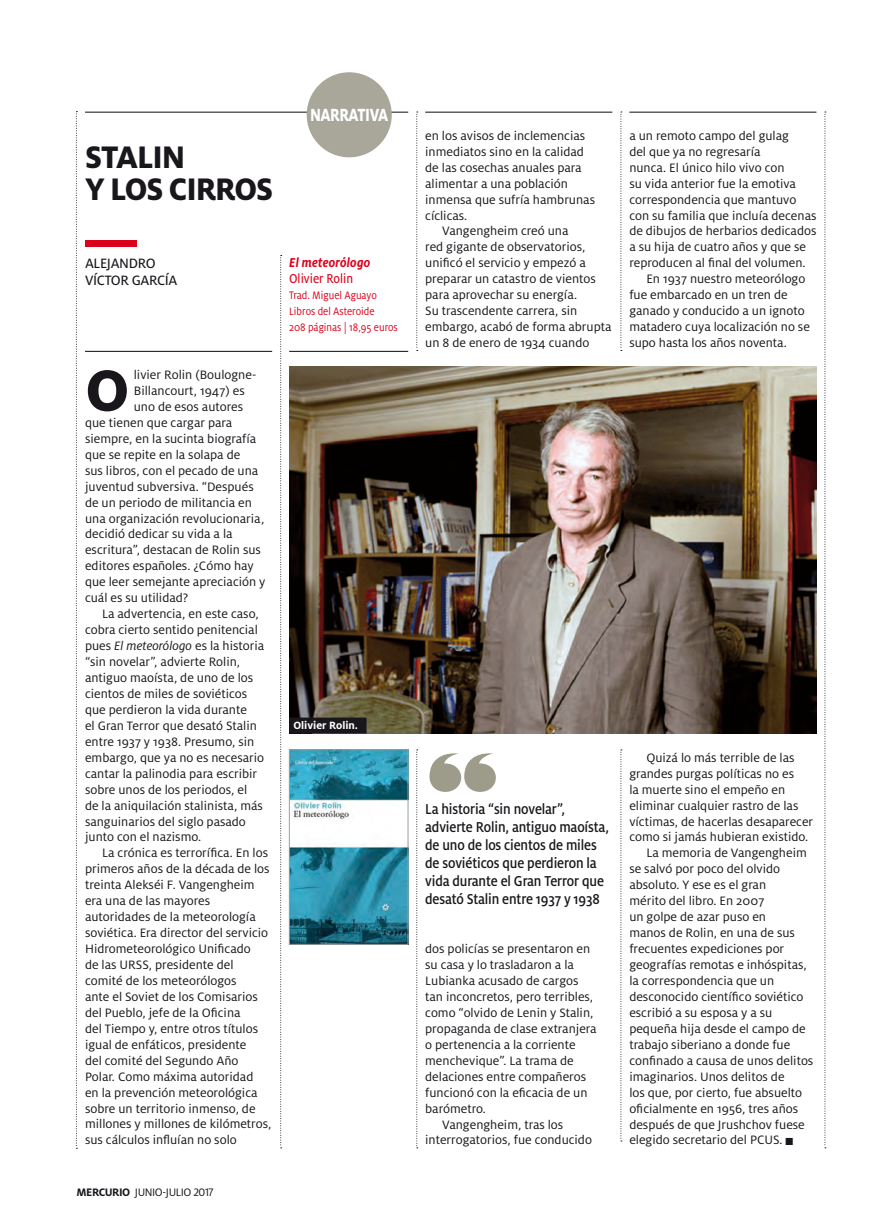
<style>
.page{position:relative;width:893px;height:1228px;background:#fff}
.page>*{position:absolute;margin:0;border:0;box-sizing:border-box;transform-origin:0 0}
.Comillas_destacado{font:700 72px "ABC Display";color:#9d9c8b}
.Texto_Milo_OTcapitul{font:800 64.65px "Milo OT";color:#1a171c}
.Título_Lecturas{font:800 34.5px/31.5px "Milo OT";letter-spacing:-.03em;color:#1a171c}
.t1{font:800 19.5px "Milo OT";letter-spacing:-.03em;color:#fff;scale:.8 1}
.Destacado_Lecturas{font:500 15.9px/18px "Milo OT";letter-spacing:-.01em;color:#1a171c;scale:.9 1}
.Firma_autor_10_pt_Le{font:15px/16.5px "Milo OT Text";letter-spacing:-.025em;color:#1a171c}
.Ficha_críticas{font:italic 700 14.25px "Milo OT";letter-spacing:.015em;color:#db001b;scale:.9 1}
.Ficha_críticas-2{font:14.25px "Milo OT Text";color:#db001b;scale:.9 1}
.Texto_Milo_OT_sangrí{font:13.5px/15.9px "Milo OT";color:#1a171c}
.Texto_Milo_OTcapitul-2{font:13.5px "Milo OT";color:#1a171c}
.Ficha_críticas-3{font:12px "Milo OT";color:#db001b;scale:.9 1}
.t2{font:12px "Milo OT";letter-spacing:-.035em;color:#1a171c}
.Pie_de_foto_negativo{font:700 11.7px "Milo OT";color:#fff}
.s1{font-style:italic}
.s2{font-weight:700}
</style>
<div class="page">
<svg style="left:416px;top:112px;width:2px;height:239px"></svg>
<svg style="left:416px;top:749px;width:2px;height:399px"></svg>
<svg style="left:620px;top:112px;width:2px;height:239px"></svg>
<svg style="left:620px;top:749px;width:2px;height:392px"></svg>
<svg style="left:825px;top:112px;width:1px;height:1036px"></svg>
<svg style="left:76px;top:111px;width:1px;height:1038px"></svg>
<svg style="left:280px;top:255px;width:2px;height:893px"></svg>
<div style="left:85px;top:240px;width:51px;height:7px;background:#db001b"></div>
<img style="left:291px;top:751px;width:115px;height:191px">
<div style="left:289px;top:749px;width:119px;height:195px;border:1px solid #9d9ea0"></div>
<img style="left:289px;top:367px;width:527px;height:366px">
<div style="left:289px;top:717px;width:78px;height:16px;background:#1a171c"></div>
<hr style="left:85px;top:351px;width:187px;height:1px;background:#1a171c">
<hr style="left:289px;top:351px;width:119px;height:1px;background:#1a171c">
<hr style="left:85px;top:112px;width:323px;height:1px;background:#1a171c">
<hr style="left:629px;top:112px;width:187px;height:1px;background:#1a171c">
<hr style="left:425px;top:112px;width:187px;height:1px;background:#1a171c">
<div style="left:307px;top:72px;width:85px;height:85px;background:#a8a79a;border-radius:50%"></div>
<p class="Título_Lecturas" style="left:85px;top:141px;width:189px">STALIN<br>Y LOS CIRROS</p>
<p class="t1" style="left:310px;top:104px;width:99px">NARRATIVA</p>
<p class="Firma_autor_10_pt_Le" style="left:85px;top:256px;width:94px">ALEJANDRO<br>VÍCTOR GARCÍA</p>
<p class="Ficha_críticas" style="left:289px;top:255px;width:92px">El meteorólogo</p>
<p class="Ficha_críticas-2" style="left:289px;top:271px;width:73px">Olivier Rolin</p>
<p class="Ficha_críticas-3" style="left:289px;top:289px;width:99px">Trad. Miguel Aguayo</p>
<p class="Ficha_críticas-3" style="left:289px;top:305px;width:96px">Libros del Asteroide</p>
<p class="Ficha_críticas-3" style="left:289px;top:321px;width:122px">208 páginas | 18,95 euros</p>
<p class="Texto_Milo_OTcapitul" style="left:85px;top:354px;width:45px">O</p>
<p class="Texto_Milo_OTcapitul-2" style="left:134px;top:367px;width:124px">livier Rolin (Boulogne-</p>
<p class="Texto_Milo_OTcapitul-2" style="left:134px;top:383px;width:112px">Billancourt, 1947) es</p>
<p class="Texto_Milo_OTcapitul-2" style="left:134px;top:399px;width:111px">uno de esos autores</p>
<p class="Texto_Milo_OTcapitul-2" style="left:85px;top:415px;width:149px">que tienen que cargar para</p>
<p class="Texto_Milo_OTcapitul-2" style="left:85px;top:431px;width:173px">siempre, en la sucinta biografía</p>
<p class="Texto_Milo_OTcapitul-2" style="left:85px;top:447px;width:157px">que se repite en la solapa de</p>
<p class="Texto_Milo_OTcapitul-2" style="left:85px;top:463px;width:175px">sus libros, con el pecado de una</p>
<p class="Texto_Milo_OTcapitul-2" style="left:85px;top:479px;width:170px">juventud subversiva. “Después</p>
<p class="Texto_Milo_OTcapitul-2" style="left:85px;top:495px;width:168px">de un periodo de militancia en</p>
<p class="Texto_Milo_OTcapitul-2" style="left:85px;top:511px;width:181px">una organización revolucionaria,</p>
<p class="Texto_Milo_OTcapitul-2" style="left:85px;top:527px;width:149px">decidió dedicar su vida a la</p>
<p class="Texto_Milo_OTcapitul-2" style="left:85px;top:543px;width:177px">escritura”, destacan de Rolin sus</p>
<p class="Texto_Milo_OTcapitul-2" style="left:85px;top:559px;width:170px">editores españoles. ¿Cómo hay</p>
<p class="Texto_Milo_OTcapitul-2" style="left:85px;top:575px;width:182px">que leer semejante apreciación y</p>
<p class="Texto_Milo_OTcapitul-2" style="left:85px;top:591px;width:105px">cuál es su utilidad?</p>
<p class="Texto_Milo_OT_sangrí" style="left:85px;top:606px;width:181px;text-indent:17px">La advertencia, en este caso, cobra cierto sentido penitencial pues <span class="s1">El meteorólogo</span> es la historia “sin novelar”, advierte Rolin, antiguo maoísta, de uno de los cientos de miles de soviéticos que perdieron la vida durante<br>el Gran Terror que desató Stalin entre 1937 y 1938. Presumo, sin embargo, que ya no es necesario cantar la palinodia para escribir sobre unos de los periodos, el<br>de la aniquilación stalinista, más sanguinarios del siglo pasado junto con el nazismo.</p>
<p class="Texto_Milo_OT_sangrí" style="left:85px;top:845px;width:188px;text-indent:17px">La crónica es terrorífica. En los primeros años de la década de los treinta Alekséi F. Vangengheim era una de las mayores autoridades de la meteorología soviética. Era director del servicio<br>Hidrometeorológico Unificado<br>de las URSS, presidente del comité de los meteorólogos<br>ante el Soviet de los Comisarios del Pueblo, jefe de la Oficina<br>del Tiempo y, entre otros títulos igual de enfáticos, presidente<br>del comité del Segundo Año<br>Polar. Como máxima autoridad<br>en la prevención meteorológica sobre un territorio inmenso, de millones y millones de kilómetros, sus cálculos influían no solo</p>
<p class="t2" style="left:77px;top:1186px;width:139px"><span class="s2">MERCURIO</span> JUNIO-JULIO 2017</p>
<p class="Pie_de_foto_negativo" style="left:293px;top:719px;width:66px">Olivier Rolin.</p>
<p class="Texto_Milo_OT_sangrí" style="left:425px;top:128px;width:171px">en los avisos de inclemencias inmediatos sino en la calidad de las cosechas anuales para alimentar a una población inmensa que sufría hambrunas cíclicas.</p>
<p class="Texto_Milo_OT_sangrí" style="left:425px;top:223px;width:188px;text-indent:17px">Vangengheim creó una<br>red gigante de observatorios, unificó el servicio y empezó a preparar un catastro de vientos para aprovechar su energía.<br>Su trascendente carrera, sin embargo, acabó de forma abrupta un 8 de enero de 1934 cuando</p>
<p class="Texto_Milo_OT_sangrí" style="left:629px;top:128px;width:189px">a un remoto campo del gulag<br>del que ya no regresaría<br>nunca. El único hilo vivo con<br>su vida anterior fue la emotiva correspondencia que mantuvo con su familia que incluía decenas de dibujos de herbarios dedicados a su hija de cuatro años y que se reproducen al final del volumen.</p>
<p class="Texto_Milo_OT_sangrí" style="left:629px;top:271px;width:182px;text-indent:17px">En 1937 nuestro meteorólogo fue embarcado en un tren de ganado y conducido a un ignoto matadero cuya localización no se supo hasta los años noventa.</p>
<p class="Comillas_destacado" style="left:425px;top:725px;width:74px">√</p>
<p class="Destacado_Lecturas" style="left:425px;top:800px;width:206px">La historia “sin novelar”, advierte Rolin, antiguo maoísta, de uno de los cientos de miles de soviéticos que perdieron la vida durante el Gran Terror que desató Stalin entre 1937 y 1938</p>
<p class="Texto_Milo_OT_sangrí" style="left:425px;top:941px;width:173px">dos policías se presentaron en su casa y lo trasladaron a la<br>Lubianka acusado de cargos tan inconcretos, pero terribles, como “olvido de Lenin y Stalin, propaganda de clase extranjera o pertenencia a la corriente menchevique”. La trama de delaciones entre compañeros funcionó con la eficacia de un barómetro.</p>
<p class="Texto_Milo_OT_sangrí" style="left:425px;top:1116px;width:168px;text-indent:17px">Vangengheim, tras los interrogatorios, fue conducido</p>
<p class="Texto_Milo_OT_sangrí" style="left:629px;top:750px;width:185px;text-indent:17px">Quizá lo más terrible de las grandes purgas políticas no es<br>la muerte sino el empeño en eliminar cualquier rastro de las víctimas, de hacerlas desaparecer como si jamás hubieran existido.</p>
<p class="Texto_Milo_OT_sangrí" style="left:629px;top:845px;width:185px;text-indent:17px">La memoria de Vangengheim se salvó por poco del olvido absoluto. Y ese es el gran<br>mérito del libro. En 2007<br>un golpe de azar puso en<br>manos de Rolin, en una de sus frecuentes expediciones por geografías remotas e inhóspitas, la correspondencia que un desconocido científico soviético escribió a su esposa y a su pequeña hija desde el campo de trabajo siberiano a donde fue confinado a causa de unos delitos imaginarios. Unos delitos de<br>los que, por cierto, fue absuelto oficialmente en 1956, tres años después de que Jrushchov fuese elegido secretario del PCUS<span class="s1">.</span> ■</p>
</div>
